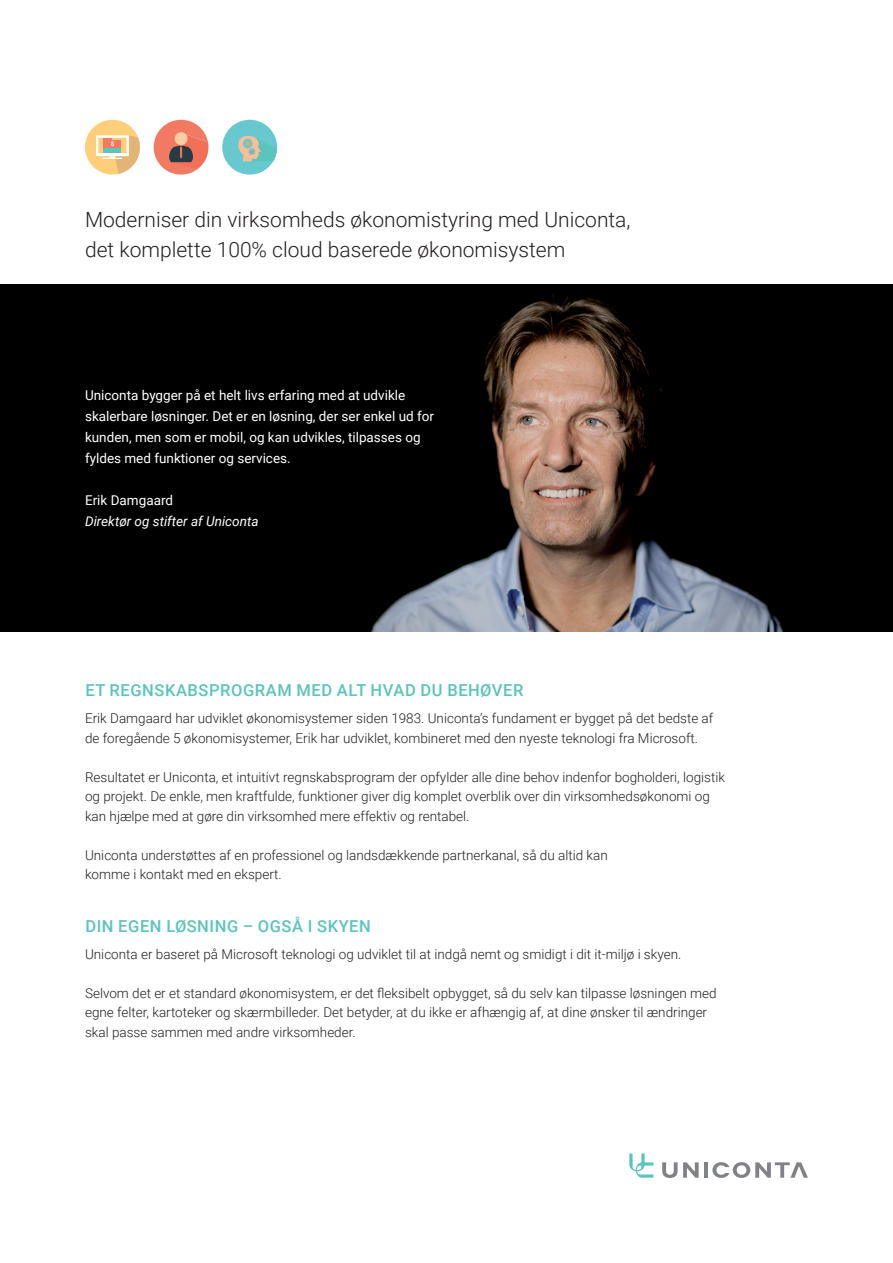
<style>
.page{position:relative;width:893px;height:1263px;background:#fff}
.page>*{position:absolute;margin:0;border:0;box-sizing:border-box;transform-origin:0 0}
.t1{font:300 21px/30px "Roboto";color:#231f20}
.t2{font:500 16.5px "Roboto";letter-spacing:.035em;color:#5ac4bd}
.t3{font:300 13.5px/19.5px "Roboto";color:#231f20}
.t4{font:13.5px/21px "Roboto";color:#fff}
.t5{font:italic 13.5px "Roboto";color:#fff}
</style>
<div class="page">
<svg style="left:85px;top:120px;width:55px;height:55px"></svg>
<svg style="left:154px;top:120px;width:54px;height:55px"></svg>
<svg style="left:222px;top:120px;width:55px;height:55px"></svg>
<svg style="left:662px;top:1162px;width:37px;height:16px"></svg>
<hr style="left:704px;top:1162px;width:4px;height:16px;background:#808285">
<svg style="left:712px;top:1162px;width:96px;height:16px"></svg>
<svg style="left:629px;top:1153px;width:24px;height:25px"></svg>
<img style="left:0;top:284px;width:893px;height:347px">
<h1 class="t1" style="left:85px;top:204px;width:547px">Moderniser din virksomheds økonomistyring med Uniconta, det komplette 100% cloud baserede økonomisystem</h1>
<p class="t4" style="left:85px;top:384px;width:350px">Uniconta bygger på et helt livs erfaring med at udvikle skalerbare løsninger. Det er en løsning, der ser enkel ud for kunden, men som er mobil, og kan udvikles, tilpasses og fyldes med funktioner og services.</p>
<p class="t4" style="left:85px;top:489px;width:90px">Erik Damgaard</p>
<p class="t5" style="left:85px;top:512px;width:175px">Direktør og stifter af Uniconta</p>
<p class="t2" style="left:85px;top:679px;width:440px">ET REGNSKABSPROGRAM MED ALT HVAD DU BEHØVER</p>
<p class="t3" style="left:85px;top:708px;width:630px">Erik Damgaard har udviklet økonomisystemer siden 1983. Uniconta’s fundament er bygget på det bedste af de foregående 5 økonomisystemer, Erik har udviklet, kombineret med den nyeste teknologi fra Microsoft.</p>
<p class="t3" style="left:85px;top:767px;width:641px">Resultatet er Uniconta, et intuitivt regnskabsprogram der opfylder alle dine behov indenfor bogholderi, logistik og projekt. De enkle, men kraftfulde, funktioner giver dig komplet overblik over din virksomhedsøkonomi og kan hjælpe med at gøre din virksomhed mere effektiv og rentabel.</p>
<p class="t3" style="left:85px;top:845px;width:524px">Uniconta understøttes af en professionel og landsdækkende partnerkanal, så du altid kan komme i kontakt med en ekspert.</p>
<p class="t2" style="left:85px;top:914px;width:287px">DIN EGEN LØSNING – OGSÅ I SKYEN</p>
<p class="t3" style="left:85px;top:944px;width:598px">Uniconta er baseret på Microsoft teknologi og udviklet til at indgå nemt og smidigt i dit it-miljø i skyen.</p>
<p class="t3" style="left:85px;top:983px;width:633px">Selvom det er et standard økonomisystem, er det fleksibelt opbygget, så du selv kan tilpasse løsningen med egne felter, kartoteker og skærmbilleder. Det betyder, at du ikke er afhængig af, at dine ønsker til ændringer skal passe sammen med andre virksomheder.</p>
</div>
